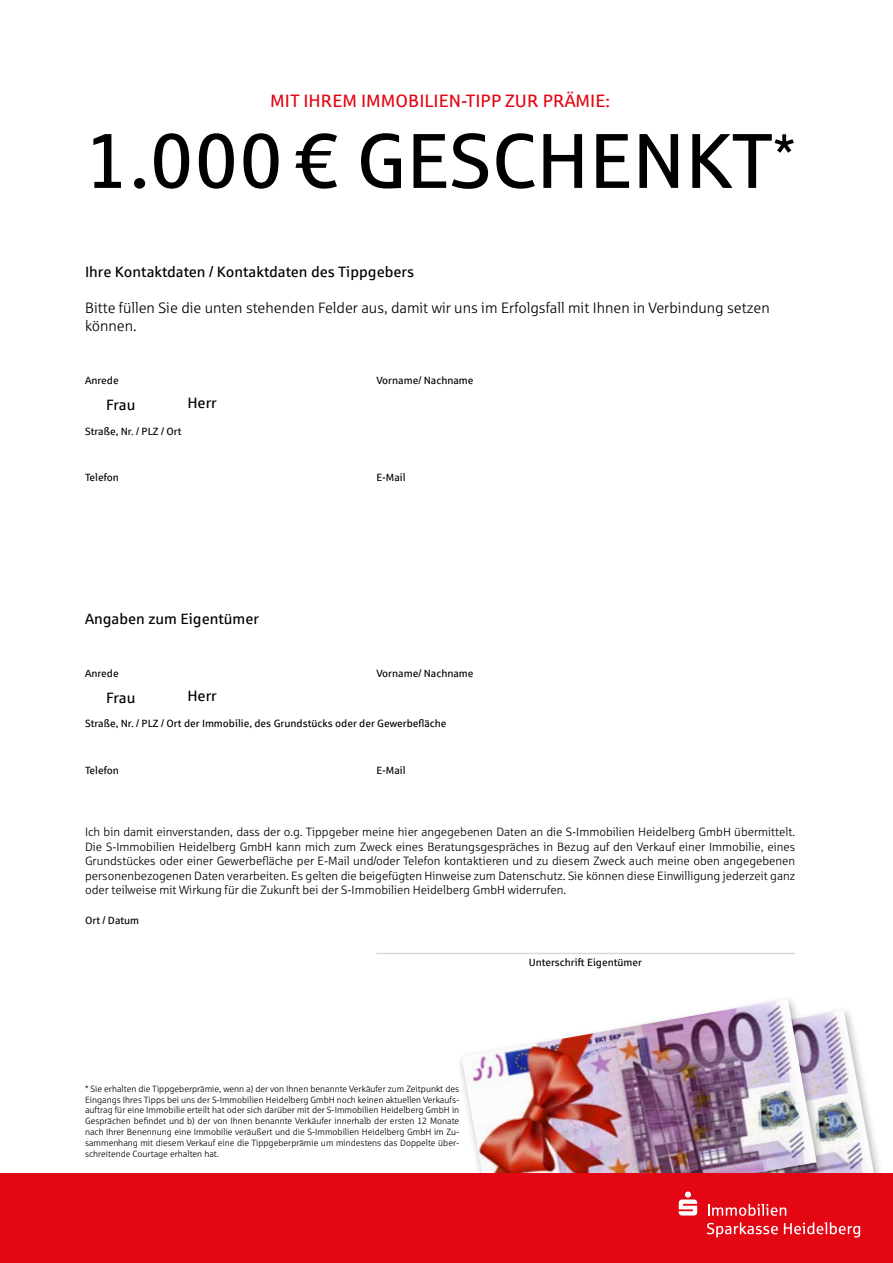
<style>
.page{position:relative;width:893px;height:1263px;background:#fff}
.page>*{position:absolute;margin:0;border:0;box-sizing:border-box;transform-origin:0 0}
.t1{font:77.4px "Sparkasse Rg";color:#000}
.t2{font:18px "Sparkasse Rg";color:#e30613}
.t3{font:15px/18px "Sparkasse Lt";color:#000}
.t4{font:15px "Sparkasse Rg";color:#000}
.t5{font:12px/14.4px "Sparkasse Lt";color:#000;text-align:justify}
.t6{font:10.5px "Sparkasse Rg";color:#000}
.t7{font:9px/10.8px "Sparkasse Lt";color:#000;text-align:justify}
</style>
<div class="page">
<div style="left:513px;top:1006px;width:371px;height:238px;background:#000;opacity:.3"></div>
<img style="left:826px;top:1010px;width:48px;height:164px">
<div style="left:456px;top:995px;width:370px;height:236px;background:#000;opacity:.3"></div>
<img style="left:461px;top:999px;width:355px;height:175px">
<div style="left:0;top:1174px;width:893px;height:89px;background:#e30613"></div>
<svg style="left:708px;top:1204px;width:78px;height:12px"></svg>
<svg style="left:707px;top:1222px;width:71px;height:15px"></svg>
<svg style="left:784px;top:1222px;width:76px;height:15px"></svg>
<svg style="left:679px;top:1191px;width:18px;height:24px"></svg>
<hr style="left:376px;top:953px;width:419px;height:1px;background:#dadada">
<h2 class="t2" style="left:270px;top:90px;width:341px">MIT IHREM IMMOBILIEN-TIPP ZUR PRÄMIE:</h2>
<h1 class="t1" style="left:85px;top:113px;width:712px">1.000€ GESCHENKT<sup>*</sup></h1>
<p class="t4" style="left:85px;top:262px;width:331px">Ihre Kontaktdaten / Kontaktdaten des Tippgebers</p>
<p class="t3" style="left:85px;top:298px;width:686px">Bitte füllen Sie die unten stehenden Felder aus, damit wir uns im Erfolgsfall mit Ihnen in Verbindung setzen können.</p>
<p class="t6" style="left:85px;top:374px;width:35px">Anrede</p>
<p class="t4" style="left:106px;top:395px;width:31px">Frau</p>
<p class="t4" style="left:187px;top:394px;width:31px">Herr</p>
<p class="t6" style="left:85px;top:424px;width:98px">Straße, Nr. / PLZ / Ort</p>
<p class="t6" style="left:85px;top:470px;width:35px">Telefon</p>
<p class="t4" style="left:85px;top:609px;width:175px">Angaben zum Eigentümer</p>
<p class="t6" style="left:85px;top:667px;width:35px">Anrede</p>
<p class="t4" style="left:106px;top:688px;width:31px">Frau</p>
<p class="t4" style="left:187px;top:686px;width:31px">Herr</p>
<p class="t6" style="left:376px;top:374px;width:99px">Vorname/ Nachname</p>
<p class="t6" style="left:376px;top:470px;width:31px">E-Mail</p>
<p class="t6" style="left:376px;top:667px;width:99px">Vorname/ Nachname</p>
<p class="t6" style="left:85px;top:717px;width:363px">Straße, Nr. / PLZ / Ort der Immobilie, des Grundstücks oder der Gewerbefläche</p>
<p class="t6" style="left:85px;top:763px;width:35px">Telefon</p>
<p class="t6" style="left:376px;top:763px;width:31px">E-Mail</p>
<p class="t5" style="left:85px;top:825px;width:712px">Ich bin damit einverstanden, dass der o.g. Tippgeber meine hier angegebenen Daten an die S-Immobilien Heidelberg GmbH übermittelt.<br>Die S-Immobilien Heidelberg GmbH kann mich zum Zweck eines Beratungsgespräches in Bezug auf den Verkauf einer Immobilie, eines Grundstückes oder einer Gewerbefläche per E-Mail und/oder Telefon kontaktieren und zu diesem Zweck auch meine oben angegebenen personenbezogenen Daten verarbeiten. Es gelten die beigefügten Hinweise zum Datenschutz. Sie können diese Einwilligung jederzeit ganz oder teilweise mit Wirkung für die Zukunft bei der S-Immobilien Heidelberg GmbH widerrufen.</p>
<p class="t6" style="left:85px;top:914px;width:56px">Ort / Datum</p>
<p class="t7" style="left:85px;top:1083px;width:376px">* Sie erhalten die Tippgeberprämie, wenn a) der von Ihnen benannte Verkäufer zum Zeitpunkt des Eingangs Ihres Tipps bei uns der S-Immobilien Heidelberg GmbH noch keinen aktuellen Verkaufs&shy;auftrag für eine Immobilie erteilt hat oder sich darüber mit der S-Immobilien Heidelberg GmbH in Gesprächen befindet und b) der von Ihnen benannte Verkäufer innerhalb der ersten 12 Monate nach Ihrer Benennung eine Immobilie veräußert und die S-Immobilien Heidelberg GmbH im Zu&shy;sammenhang mit diesem Verkauf eine die Tippgeberprämie um mindestens das Doppelte über&shy;schreitende Courtage erhalten hat.</p>
<p class="t6" style="left:529px;top:956px;width:115px">Unterschrift Eigentümer</p>
</div>
